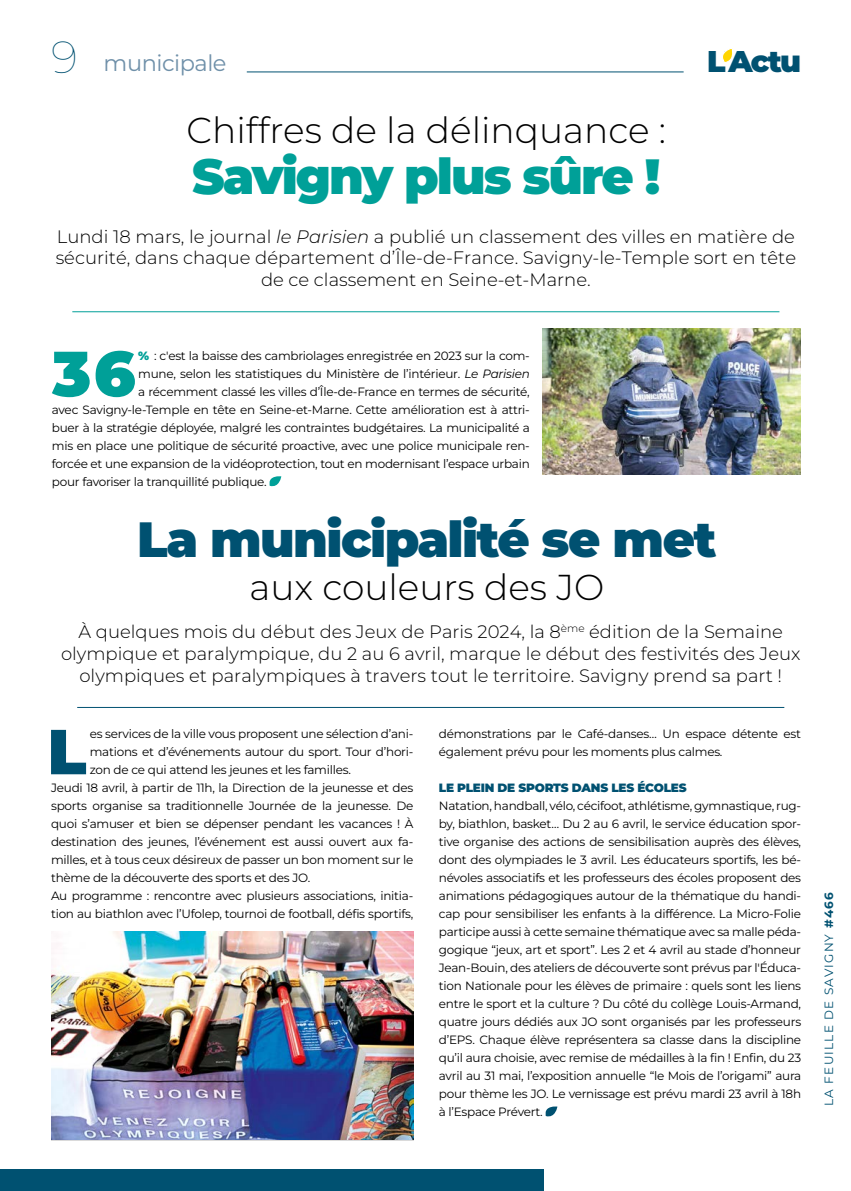
<style>
.page{position:relative;width:851px;height:1191px;background:#fff}
.page>*{position:absolute;margin:0;border:0;box-sizing:border-box;transform-origin:0 0}
.t1{font:900 63.45px "Montserrat";color:#00a098}
.t2{font:900 63.45px "Montserrat";color:#005171}
.t3{font:900 49.5px "Montserrat";letter-spacing:-.03em;color:#005171}
.t4{font:900 49.5px "Montserrat";letter-spacing:-.04em;color:#00a098}
.t5{font:300 36px "Montserrat";color:#000}
.t6{font:900 30px "Montserrat";color:#005171}
.t7{font:22.5px "Montserrat";letter-spacing:-.02em;color:#6f90a9}
.t8{font:300 18px/21.6px "Montserrat";color:#000;text-align:center}
.t9{font:12px/18px "Montserrat";letter-spacing:-.02em;color:#000}
.t10{font:900 12px "Montserrat";letter-spacing:-.02em;color:#005171}
.t11{font:12px "Montserrat";letter-spacing:.1em;color:#005171}
.s1{font-weight:100;font-size:45px;color:#005171}
.s2{font-style:italic}
.s3{font-weight:900;color:#00a098}
.s4{font-weight:700}
</style>
<div class="page">
<div style="left:0;top:1169px;width:543px;height:22px;background:#005171"></div>
<hr style="left:247px;top:72px;width:436px;height:1px;background:#005171">
<hr style="left:77px;top:707px;width:707px;height:1px;background:#005171">
<svg style="left:545px;top:1106px;width:12px;height:11px"></svg>
<img style="left:51px;top:931px;width:363px;height:209px">
<svg style="left:269px;top:476px;width:12px;height:11px"></svg>
<hr style="left:72px;top:311px;width:707px;height:1px;background:#00a098">
<img style="left:542px;top:329px;width:258px;height:146px">
<svg style="left:723px;top:48px;width:10px;height:15px"></svg>
<h3 class="t7" style="left:51px;top:48px;width:177px"><span class="s1">9</span> municipale</h3>
<h3 class="t6" style="left:707px;top:42px;width:95px">L'Actu</h3>
<h3 class="t5" style="left:186px;top:106px;width:481px">Chiffres de la délinquance :</h3>
<h2 class="t4" style="left:192px;top:143px;width:469px">Savigny plus sûre !</h2>
<h3 class="t8" style="left:56px;top:225px;width:741px">Lundi 18 mars, le journal <span class="s2">le Parisien</span> a publié un classement des villes en matière de sécurité, dans chaque département d’Île-de-France. Savigny-le-Temple sort en tête de ce classement en Seine-et-Marne.</h3>
<h1 class="t1" style="left:52px;top:331px;width:85px">36</h1>
<p class="t9" style="left:138px;top:346px;width:393px"><span class="s3">%</span> : c'est la baisse des cambriolages enregistrée en 2023 sur la com-</p>
<p class="t9" style="left:138px;top:364px;width:393px">mune, selon les statistiques du Ministère de l’intérieur. <span class="s2">Le Parisien</span></p>
<p class="t9" style="left:138px;top:382px;width:393px">a récemment classé les villes d’Île-de-France en termes de sécurité,</p>
<p class="t9" style="left:52px;top:400px;width:479px">avec Savigny-le-Temple en tête en Seine-et-Marne. Cette amélioration est à attri-</p>
<p class="t9" style="left:52px;top:418px;width:479px">buer à la stratégie déployée, malgré les contraintes budgétaires. La municipalité a</p>
<p class="t9" style="left:52px;top:436px;width:479px">mis en place une politique de sécurité proactive, avec une police municipale ren-</p>
<p class="t9" style="left:52px;top:454px;width:479px">forcée et une expansion de la vidéoprotection, tout en modernisant l’espace urbain</p>
<p class="t9" style="left:52px;top:472px;width:216px">pour favoriser la tranquillité publique.</p>
<h2 class="t3" style="left:137px;top:506px;width:581px">La municipalité se met</h2>
<h3 class="t5" style="left:249px;top:563px;width:356px">aux couleurs des JO</h3>
<p class="t8" style="left:61px;top:621px;width:740px">À quelques mois du début des Jeux de Paris 2024, la 8<sup>ème</sup> édition de la Semaine olympique et paralympique, du 2 au 6 avril, marque le début des festivités des Jeux olympiques et paralympiques à travers tout le territoire. Savigny prend sa part !</p>
<h1 class="t2" style="left:47px;top:709px;width:41px">L</h1>
<p class="t9" style="left:90px;top:724px;width:325px">es services de la ville vous proposent une sélection d’ani-</p>
<p class="t9" style="left:90px;top:742px;width:325px">mations et d’événements autour du sport. Tour d’hori-</p>
<p class="t9" style="left:90px;top:760px;width:262px">zon de ce qui attend les jeunes et les familles.</p>
<p class="t9" style="left:51px;top:778px;width:363px">Jeudi 18 avril, à partir de 11h, la Direction de la jeunesse et des</p>
<p class="t9" style="left:51px;top:796px;width:364px">sports organise sa traditionnelle Journée de la jeunesse. De</p>
<p class="t9" style="left:51px;top:814px;width:364px">quoi s’amuser et bien se dépenser pendant les vacances ! À</p>
<p class="t9" style="left:51px;top:832px;width:364px">destination des jeunes, l’événement est aussi ouvert aux fa-</p>
<p class="t9" style="left:51px;top:850px;width:364px">milles, et à tous ceux désireux de passer un bon moment sur le</p>
<p class="t9" style="left:51px;top:868px;width:261px">thème de la découverte des sports et des JO.</p>
<p class="t9" style="left:51px;top:886px;width:364px">Au programme : rencontre avec plusieurs associations, initia-</p>
<p class="t9" style="left:51px;top:904px;width:364px">tion au biathlon avec l’Ufolep, tournoi de football, défis sportifs,</p>
<p class="t9" style="left:439px;top:724px;width:364px">démonstrations par le Café-danses… Un espace détente est également prévu pour les moments plus calmes.</p>
<p class="t10" style="left:439px;top:780px;width:249px">LE PLEIN DE SPORTS DANS LES ÉCOLES</p>
<p class="t9" style="left:439px;top:796px;width:364px;text-align:justify">Natation, handball, vélo, cécifoot, athlétisme, gymnastique, rug&shy;by, biathlon, basket… Du 2 au 6 avril, le service éducation spor&shy;tive organise des actions de sensibilisation auprès des élèves, dont des olympiades le 3 avril. Les éducateurs sportifs, les bé&shy;névoles associatifs et les professeurs des écoles proposent des animations pédagogiques autour de la thématique du handi&shy;cap pour sensibiliser les enfants à la différence. La Micro-Folie participe aussi à cette semaine thématique avec sa malle péda&shy;gogique “jeux, art et sport”. Les 2 et 4 avril au stade d’honneur Jean-Bouin, des ateliers de découverte sont prévus par l'Éduca&shy;tion Nationale pour les élèves de primaire : quels sont les liens entre le sport et la culture ? Du côté du collège Louis-Armand, quatre jours dédiés aux JO sont organisés par les professeurs d’EPS. Chaque élève représentera sa classe dans la discipline qu’il aura choisie, avec remise de médailles à la fin ! Enfin, du 23 avril au 31 mai, l’exposition annuelle “le Mois de l’origami” aura pour thème les JO. Le vernissage est prévu mardi 23 avril à 18h à l’Espace Prévert.</p>
<p class="t11" style="left:820px;top:1106px;width:215px;rotate:-90deg">LA FEUILLE DE SAVIGNY <span class="s4">#466</span></p>
</div>
